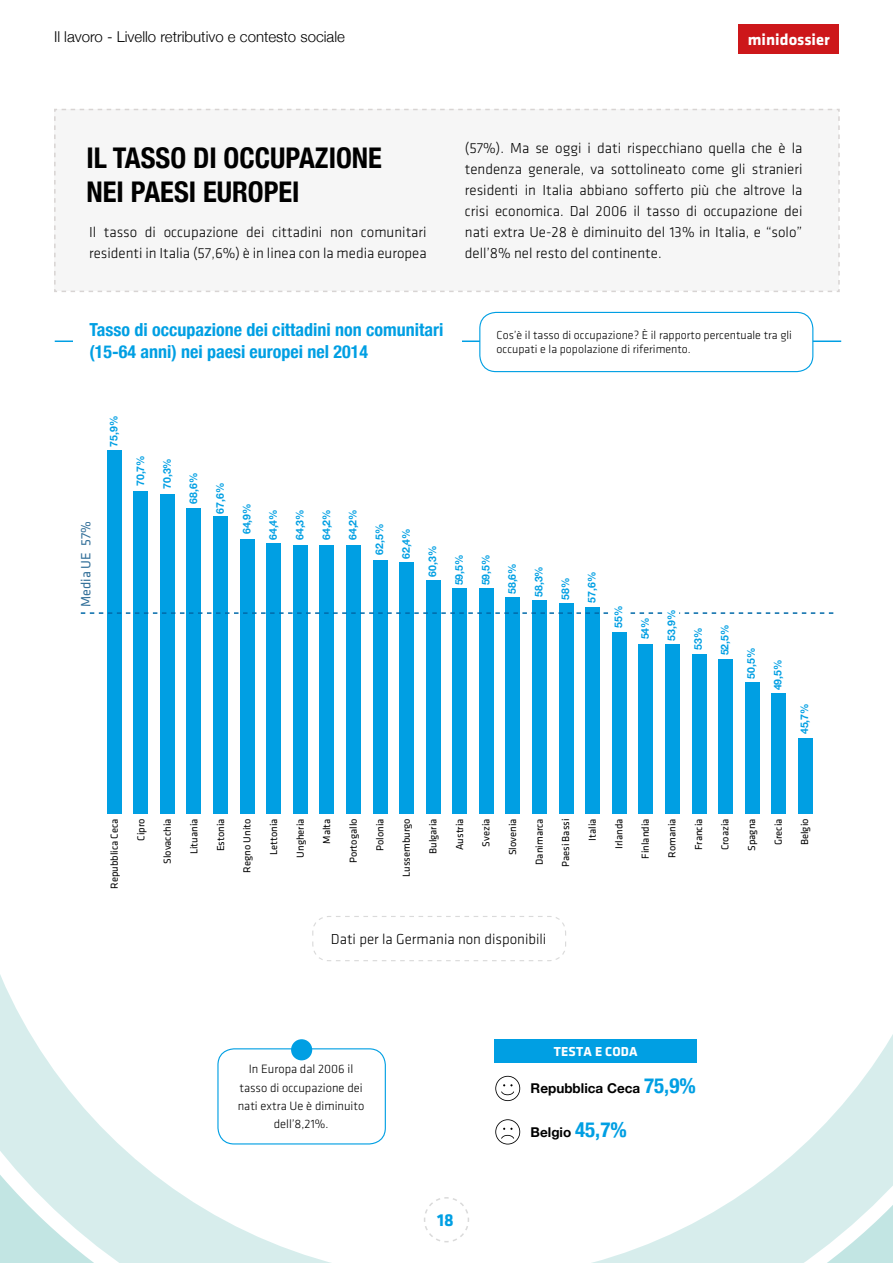
<style>
.page{position:relative;width:893px;height:1263px;background:#fff}
.page>*{position:absolute;margin:0;border:0;box-sizing:border-box;transform-origin:0 0}
.t1{font:700 condensed 28.5px/34.2px "Helvetica Neue";color:#000}
.t2{font:700 condensed 18px/21.6px "Helvetica Neue";color:#009fe3}
.t3{font:700 18px "Klavika";color:#009fe3}
.t4{font:700 16.5px "Klavika";color:#fff}
.t5{font:300 15px/21px "Klavika";color:#000}
.t6{font:300 15px "Helvetica Neue";color:#000}
.t7{font:13.95px "Klavika";color:#337099}
.t8{font:700 13.5px "Helvetica Neue";color:#000}
.t9{font:700 13.5px "Klavika";letter-spacing:.015em;color:#fff}
.t10{font:300 12.6px/18.3px "Klavika";color:#000;text-align:center}
.t11{font:300 12px/14.4px "Klavika";color:#000}
.t12{font:10.5px "Klavika";color:#000}
.t13{font:700 10.5px "Helvetica Neue";color:#009fe3}
.s1{font-stretch:condensed;font-size:21px;color:#009fe3}
</style>
<div class="page">
<svg style="left:1px;top:775px;width:891px;height:488px"></svg>
<div style="left:54px;top:108px;width:786px;height:184px;background:#f6f6f6"></div>
<div style="left:739px;top:24px;width:100px;height:30px;background:#cd171a"></div>
<svg style="left:423px;top:1196px;width:47px;height:47px"></svg>
<hr style="left:55px;top:340px;width:786px;height:2px;background:#009fe3">
<svg style="left:73px;top:340px;width:389px;height:2px"></svg>
<div style="left:218px;top:1049px;width:167px;height:95px;background:#fff;border-radius:16px"></div>
<div style="left:217px;top:1048px;width:169px;height:96px;border:1px solid #009fe3;border-radius:16px"></div>
<div style="left:291px;top:1039px;width:21px;height:21px;background:#009fe3;border-radius:50%"></div>
<div style="left:108px;top:450px;width:14px;height:364px;background:#009fe3"></div>
<div style="left:133px;top:491px;width:14px;height:323px;background:#009fe3"></div>
<div style="left:160px;top:494px;width:14px;height:320px;background:#009fe3"></div>
<div style="left:187px;top:508px;width:14px;height:306px;background:#009fe3"></div>
<div style="left:214px;top:517px;width:14px;height:297px;background:#009fe3"></div>
<div style="left:241px;top:539px;width:14px;height:275px;background:#009fe3"></div>
<div style="left:266px;top:543px;width:14px;height:271px;background:#009fe3"></div>
<div style="left:293px;top:545px;width:14px;height:269px;background:#009fe3"></div>
<div style="left:320px;top:545px;width:14px;height:269px;background:#009fe3"></div>
<div style="left:347px;top:545px;width:14px;height:269px;background:#009fe3"></div>
<div style="left:374px;top:560px;width:14px;height:254px;background:#009fe3"></div>
<div style="left:399px;top:562px;width:14px;height:252px;background:#009fe3"></div>
<div style="left:426px;top:580px;width:14px;height:234px;background:#009fe3"></div>
<div style="left:453px;top:589px;width:14px;height:225px;background:#009fe3"></div>
<div style="left:480px;top:589px;width:14px;height:225px;background:#009fe3"></div>
<div style="left:505px;top:597px;width:14px;height:217px;background:#009fe3"></div>
<div style="left:532px;top:600px;width:14px;height:214px;background:#009fe3"></div>
<div style="left:559px;top:603px;width:14px;height:211px;background:#009fe3"></div>
<div style="left:586px;top:607px;width:14px;height:207px;background:#009fe3"></div>
<div style="left:613px;top:633px;width:14px;height:181px;background:#009fe3"></div>
<div style="left:638px;top:644px;width:14px;height:170px;background:#009fe3"></div>
<div style="left:665px;top:644px;width:14px;height:170px;background:#009fe3"></div>
<div style="left:692px;top:654px;width:14px;height:160px;background:#009fe3"></div>
<div style="left:719px;top:659px;width:14px;height:155px;background:#009fe3"></div>
<div style="left:746px;top:682px;width:14px;height:132px;background:#009fe3"></div>
<div style="left:771px;top:693px;width:14px;height:121px;background:#009fe3"></div>
<div style="left:798px;top:739px;width:14px;height:75px;background:#009fe3"></div>
<svg style="left:81px;top:612px;width:752px;height:2px"></svg>
<div style="left:611px;top:592px;width:16px;height:38px;background:#fff"></div>
<div style="left:664px;top:602px;width:15px;height:38px;background:#fff"></div>
<div style="left:480px;top:312px;width:333px;height:60px;background:#fff;border-radius:16px"></div>
<div style="left:479px;top:312px;width:334px;height:60px;border:1px solid #009fe3;border-radius:16px"></div>
<svg style="left:495px;top:1119px;width:25px;height:25px"></svg>
<svg style="left:495px;top:1076px;width:25px;height:25px"></svg>
<div style="left:494px;top:1039px;width:203px;height:24px;background:#009fe3"></div>
<svg style="left:312px;top:915px;width:255px;height:47px"></svg>
<p class="t6" style="left:54px;top:25px;width:292px">Il lavoro - Livello retributivo e contesto sociale</p>
<p class="t4" style="left:748px;top:31px;width:83px">minidossier</p>
<h1 class="t1" style="left:86px;top:139px;width:297px">IL TASSO DI OCCUPAZIONE<br>NEI PAESI EUROPEI</h1>
<p class="t5" style="left:89px;top:222px;width:339px">Il tasso di occupazione dei cittadini non comunitari residenti in Italia (57,6%) è in linea con la media europea</p>
<p class="t5" style="left:465px;top:138px;width:339px;text-align:justify">(57%). Ma se oggi i dati rispecchiano quella che è la tendenza generale, va sottolineato come gli stranieri residenti in Italia abbiano sofferto più che altrove la crisi economica. Dal 2006 il tasso di occupazione dei nati extra Ue-28 è diminuito del 13% in Italia, e “solo” dell’8% nel resto del continente.</p>
<p class="t2" style="left:90px;top:318px;width:355px">Tasso di occupazione dei cittadini non comunitari (15-64 anni) nei paesi europei nel 2014</p>
<p class="t13" style="left:106px;top:447px;width:32px;rotate:-90deg">75,9%</p>
<p class="t11" style="left:497px;top:328px;width:297px">Cos’è il tasso di occupazione? È il rapporto percentuale tra gli occupati e la popolazione di riferimento.</p>
<p class="t7" style="left:79px;top:607px;width:87px;rotate:-90deg">Media UE 57%</p>
<p class="t13" style="left:132px;top:486px;width:32px;rotate:-90deg">70,7%</p>
<p class="t13" style="left:159px;top:489px;width:32px;rotate:-90deg">70,3%</p>
<p class="t13" style="left:185px;top:504px;width:32px;rotate:-90deg">68,6%</p>
<p class="t13" style="left:212px;top:514px;width:32px;rotate:-90deg">67,6%</p>
<p class="t13" style="left:238px;top:534px;width:32px;rotate:-90deg">64,9%</p>
<p class="t13" style="left:265px;top:540px;width:32px;rotate:-90deg">64,4%</p>
<p class="t13" style="left:291px;top:540px;width:32px;rotate:-90deg">64,3%</p>
<p class="t13" style="left:318px;top:540px;width:32px;rotate:-90deg">64,2%</p>
<p class="t13" style="left:345px;top:540px;width:32px;rotate:-90deg">64,2%</p>
<p class="t13" style="left:371px;top:555px;width:32px;rotate:-90deg">62,5%</p>
<p class="t13" style="left:398px;top:559px;width:32px;rotate:-90deg">62,4%</p>
<p class="t13" style="left:424px;top:577px;width:32px;rotate:-90deg">60,3%</p>
<p class="t13" style="left:451px;top:585px;width:32px;rotate:-90deg">59,5%</p>
<p class="t13" style="left:477px;top:585px;width:32px;rotate:-90deg">59,5%</p>
<p class="t13" style="left:504px;top:594px;width:32px;rotate:-90deg">58,6%</p>
<p class="t13" style="left:530px;top:597px;width:32px;rotate:-90deg">58,3%</p>
<p class="t13" style="left:557px;top:600px;width:24px;rotate:-90deg">58%</p>
<p class="t13" style="left:584px;top:603px;width:32px;rotate:-90deg">57,6%</p>
<p class="t13" style="left:610px;top:628px;width:24px;rotate:-90deg">55%</p>
<p class="t13" style="left:637px;top:639px;width:24px;rotate:-90deg">54%</p>
<p class="t13" style="left:663px;top:641px;width:32px;rotate:-90deg">53,9%</p>
<p class="t13" style="left:690px;top:650px;width:24px;rotate:-90deg">53%</p>
<p class="t13" style="left:716px;top:655px;width:32px;rotate:-90deg">52,5%</p>
<p class="t13" style="left:743px;top:679px;width:32px;rotate:-90deg">50,5%</p>
<p class="t13" style="left:769px;top:690px;width:32px;rotate:-90deg">49,5%</p>
<p class="t13" style="left:796px;top:734px;width:32px;rotate:-90deg">45,7%</p>
<p class="t12" style="left:109px;top:889px;width:72px;rotate:-90deg">Repubblica Ceca</p>
<p class="t12" style="left:135px;top:841px;width:24px;rotate:-90deg">Cipro</p>
<p class="t12" style="left:162px;top:864px;width:47px;rotate:-90deg">Slovacchia</p>
<p class="t12" style="left:189px;top:854px;width:37px;rotate:-90deg">Lituania</p>
<p class="t12" style="left:215px;top:851px;width:34px;rotate:-90deg">Estonia</p>
<p class="t12" style="left:242px;top:872px;width:55px;rotate:-90deg">Regno Unito</p>
<p class="t12" style="left:268px;top:855px;width:38px;rotate:-90deg">Lettonia</p>
<p class="t12" style="left:295px;top:858px;width:40px;rotate:-90deg">Ungheria</p>
<p class="t12" style="left:321px;top:844px;width:27px;rotate:-90deg">Malta</p>
<p class="t12" style="left:348px;top:863px;width:46px;rotate:-90deg">Portogallo</p>
<p class="t12" style="left:374px;top:851px;width:34px;rotate:-90deg">Polonia</p>
<p class="t12" style="left:401px;top:877px;width:60px;rotate:-90deg">Lussemburgo</p>
<p class="t12" style="left:428px;top:854px;width:37px;rotate:-90deg">Bulgaria</p>
<p class="t12" style="left:454px;top:850px;width:33px;rotate:-90deg">Austria</p>
<p class="t12" style="left:481px;top:847px;width:30px;rotate:-90deg">Svezia</p>
<p class="t12" style="left:507px;top:855px;width:38px;rotate:-90deg">Slovenia</p>
<p class="t12" style="left:534px;top:865px;width:48px;rotate:-90deg">Danimarca</p>
<p class="t12" style="left:560px;top:867px;width:50px;rotate:-90deg">Paesi Bassi</p>
<p class="t12" style="left:587px;top:841px;width:24px;rotate:-90deg">Italia</p>
<p class="t12" style="left:613px;top:849px;width:32px;rotate:-90deg">Irlanda</p>
<p class="t12" style="left:640px;top:859px;width:42px;rotate:-90deg">Finlandia</p>
<p class="t12" style="left:667px;top:858px;width:41px;rotate:-90deg">Romania</p>
<p class="t12" style="left:693px;top:850px;width:33px;rotate:-90deg">Francia</p>
<p class="t12" style="left:720px;top:850px;width:33px;rotate:-90deg">Croazia</p>
<p class="t12" style="left:746px;top:851px;width:34px;rotate:-90deg">Spagna</p>
<p class="t12" style="left:773px;top:845px;width:28px;rotate:-90deg">Grecia</p>
<p class="t12" style="left:799px;top:845px;width:28px;rotate:-90deg">Belgio</p>
<p class="t5" style="left:331px;top:928px;width:217px">Dati per la Germania non disponibili</p>
<p class="t10" style="left:238px;top:1060px;width:128px">In Europa dal 2006 il tasso di occupazione dei nati extra Ue è diminuito dell’8,21%.</p>
<p class="t3" style="left:437px;top:1210px;width:18px">18</p>
<p class="t9" style="left:554px;top:1044px;width:85px">TESTA E CODA</p>
<p class="t8" style="left:531px;top:1078px;width:167px">Repubblica Ceca <span class="s1">75,9%</span></p>
<p class="t8" style="left:531px;top:1122px;width:98px">Belgio <span class="s1">45,7%</span></p>
</div>
